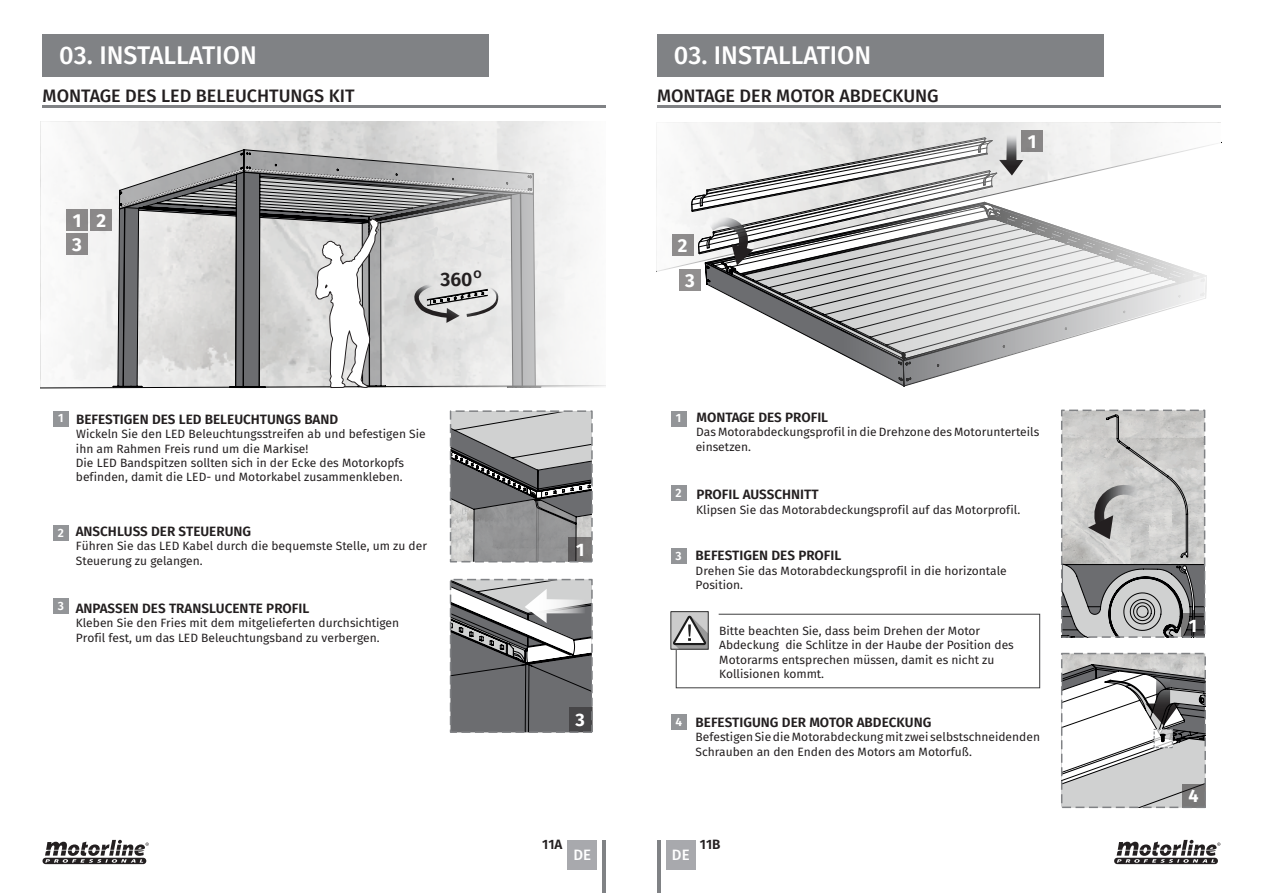
<style>
.page{position:relative;width:1263px;height:893px;background:#fff}
.page>*{position:absolute;margin:0;border:0;box-sizing:border-box;transform-origin:0 0}
.t1{font:500 25.5px "Fira Sans";color:#fff}
.t2{font:600 19.5px "Fira Sans";color:#231f20}
.t3{font:700 18.75px/24.2px "Fira Sans";color:#fff}
.t4{font:500 18px "Fira Sans";color:#231f20}
.t5{font:700 18px "Fira Sans";color:#fff}
.t6{font:500 15px "Fira Sans";color:#fff}
.Paragraph_Style_2{font:600 13.5px "Fira Sans";color:#231f20}
.Paragraph_Style_2-2{font:12px/14.4px "Fira Sans";color:#231f20}
.t7{font:600 12px "Fira Sans";color:#fff}
</style>
<div class="page">
<div style="left:666px;top:840px;width:30px;height:29px;background:#a8a9ad"></div>
<div style="left:567px;top:840px;width:30px;height:29px;background:#a8a9ad"></div>
<hr style="left:603px;top:840px;width:3px;height:53px;background:#808285">
<hr style="left:657px;top:840px;width:3px;height:53px;background:#808285">
<div style="left:657px;top:34px;width:446px;height:43px;background:#808285"></div>
<div style="left:43px;top:34px;width:446px;height:43px;background:#808285"></div>
<hr style="left:43px;top:105px;width:563px;height:3px;background:#808285">
<hr style="left:657px;top:105px;width:563px;height:3px;background:#808285">
<svg style="left:41px;top:121px;width:244px;height:268px"></svg>
<svg style="left:362px;top:121px;width:210px;height:29px"></svg>
<svg style="left:453px;top:582px;width:137px;height:148px;background:#868688"></svg>
<svg style="left:453px;top:413px;width:137px;height:146px;background:#939394"></svg>
<svg style="left:41px;top:150px;width:564px;height:238px"></svg>
<svg style="left:568px;top:537px;width:22px;height:22px"></svg>
<div style="left:569px;top:708px;width:24px;height:24px;background:#474648"></div>
<div style="left:450px;top:410px;width:143px;height:152px;border:2px dashed #808285"></div>
<div style="left:450px;top:579px;width:143px;height:154px;border:2px dashed #808285"></div>
<div style="left:66px;top:210px;width:22px;height:21px;background:#8b898a"></div>
<div style="left:66px;top:234px;width:22px;height:21px;background:#8c8a8a"></div>
<div style="left:91px;top:210px;width:21px;height:21px;background:#8a8888"></div>
<svg style="left:656px;top:122px;width:184px;height:150px"></svg>
<svg style="left:840px;top:122px;width:381px;height:687px"></svg>
<img style="left:1063px;top:655px;width:141px;height:9px">
<svg style="left:1063px;top:415px;width:140px;height:221px;background:#b5b4b4"></svg>
<svg style="left:1063px;top:664px;width:141px;height:142px"></svg>
<svg style="left:1182px;top:784px;width:22px;height:22px"></svg>
<div style="left:1061px;top:410px;width:144px;height:228px;border:1px dashed #808285"></div>
<div style="left:1061px;top:653px;width:145px;height:155px;border:1px dashed #808285"></div>
<div style="left:1021px;top:130px;width:21px;height:22px;background:#888686"></div>
<div style="left:679px;top:270px;width:22px;height:21px;background:#918f8f"></div>
<div style="left:672px;top:235px;width:21px;height:21px;background:#8d8b8c"></div>
<svg style="left:691px;top:133px;width:516px;height:253px"></svg>
<svg style="left:1114px;top:840px;width:106px;height:24px"></svg>
<svg style="left:43px;top:840px;width:106px;height:24px"></svg>
<div style="left:671px;top:611px;width:37px;height:38px;background:#ccc"></div>
<svg style="left:673px;top:613px;width:367px;height:75px"></svg>
<div style="left:670px;top:611px;width:39px;height:39px;border:1px solid #333"></div>
<div style="left:53px;top:411px;width:15px;height:15px;background:#939598"></div>
<div style="left:53px;top:525px;width:15px;height:16px;background:#939598"></div>
<div style="left:53px;top:598px;width:15px;height:16px;background:#939598"></div>
<div style="left:671px;top:411px;width:15px;height:15px;background:#939598"></div>
<div style="left:671px;top:486px;width:15px;height:15px;background:#939598"></div>
<div style="left:671px;top:549px;width:15px;height:15px;background:#939598"></div>
<div style="left:671px;top:714px;width:15px;height:16px;background:#939598"></div>
<p class="t1" style="left:59px;top:35px;width:199px">03. INSTALLATION</p>
<p class="t1" style="left:674px;top:35px;width:199px">03. INSTALLATION</p>
<p class="t4" style="left:43px;top:81px;width:313px">MONTAGE DES LED BELEUCHTUNGS KIT</p>
<p class="t4" style="left:657px;top:81px;width:283px">MONTAGE DER MOTOR ABDECKUNG</p>
<p class="t3" style="left:72px;top:207px;width:11px">1<br>3</p>
<p class="t3" style="left:97px;top:207px;width:11px">2</p>
<p class="t2" style="left:440px;top:263px;width:43px">360<sup>0</sup></p>
<p class="t3" style="left:678px;top:232px;width:11px">2</p>
<p class="t3" style="left:685px;top:267px;width:11px">3</p>
<p class="t3" style="left:1028px;top:128px;width:10px">1</p>
<p class="t7" style="left:58px;top:408px;width:7px">1</p>
<p class="Paragraph_Style_2" style="left:76px;top:408px;width:264px">BEFESTIGEN DES LED BELEUCHTUNGS BAND</p>
<p class="Paragraph_Style_2-2" style="left:76px;top:426px;width:351px">Wickeln Sie den LED Beleuchtungsstreifen ab und befestigen Sie ihn am Rahmen Freis rund um die Markise!</p>
<p class="Paragraph_Style_2-2" style="left:76px;top:455px;width:330px">Die LED Bandspitzen sollten sich in der Ecke des Motorkopfs befinden, damit die LED- und Motorkabel zusammenkleben.</p>
<p class="t7" style="left:58px;top:523px;width:8px">2</p>
<p class="t7" style="left:58px;top:596px;width:8px">3</p>
<p class="Paragraph_Style_2" style="left:76px;top:520px;width:177px">ANSCHLUSS DER STEUERUNG</p>
<p class="Paragraph_Style_2-2" style="left:76px;top:539px;width:353px">Führen Sie das LED Kabel durch die bequemste Stelle, um zu der<br>Steuerung zu gelangen.</p>
<p class="Paragraph_Style_2" style="left:76px;top:597px;width:235px">ANPASSEN DES TRANSLUCENTE PROFIL</p>
<p class="Paragraph_Style_2-2" style="left:76px;top:616px;width:325px">Kleben Sie den Fries mit dem mitgelieferten durchsichtigen<br>Profil fest, um das LED Beleuchtungsband zu verbergen.</p>
<p class="t5" style="left:576px;top:534px;width:10px">1</p>
<p class="t5" style="left:575px;top:704px;width:11px">3</p>
<p class="t7" style="left:676px;top:408px;width:7px">1</p>
<p class="Paragraph_Style_2" style="left:696px;top:406px;width:133px">MONTAGE DES PROFIL</p>
<p class="Paragraph_Style_2-2" style="left:696px;top:425px;width:345px">Das Motorabdeckungsprofil in die Drehzone des Motorunterteils einsetzen.</p>
<p class="t7" style="left:676px;top:483px;width:8px">2</p>
<p class="t7" style="left:676px;top:546px;width:8px">3</p>
<p class="Paragraph_Style_2" style="left:696px;top:483px;width:124px">PROFIL AUSSCHNITT</p>
<p class="Paragraph_Style_2-2" style="left:696px;top:502px;width:325px">Klipsen Sie das Motorabdeckungsprofil auf das Motorprofil.</p>
<p class="Paragraph_Style_2" style="left:696px;top:545px;width:147px">BEFESTIGEN DES PROFIL</p>
<p class="Paragraph_Style_2-2" style="left:696px;top:563px;width:313px">Drehen Sie das Motorabdeckungsprofil in die horizontale<br>Position.</p>
<p class="Paragraph_Style_2-2" style="left:719px;top:623px;width:296px">Bitte beachten Sie, dass beim Drehen der Motor Abdeckung die Schlitze in der Haube der Position des Motorarms entsprechen müssen, damit es nicht zu Kollisionen kommt.</p>
<p class="t7" style="left:675px;top:712px;width:8px">4</p>
<p class="Paragraph_Style_2" style="left:696px;top:711px;width:237px">BEFESTIGUNG DER MOTOR ABDECKUNG</p>
<p class="Paragraph_Style_2-2" style="left:696px;top:730px;width:346px">Befestigen Sie die Motorabdeckung mit zwei selbstschneidenden<br>Schrauben an den Enden des Motors am Motorfuß.</p>
<p class="Paragraph_Style_2" style="left:542px;top:833px;width:22px">11A</p>
<p class="Paragraph_Style_2" style="left:700px;top:833px;width:22px">11B</p>
<p class="t6" style="left:573px;top:842px;width:19px">DE</p>
<p class="t6" style="left:672px;top:842px;width:19px">DE</p>
<p class="t5" style="left:1189px;top:611px;width:10px">1</p>
<p class="t5" style="left:1188px;top:781px;width:12px">4</p>
</div>
